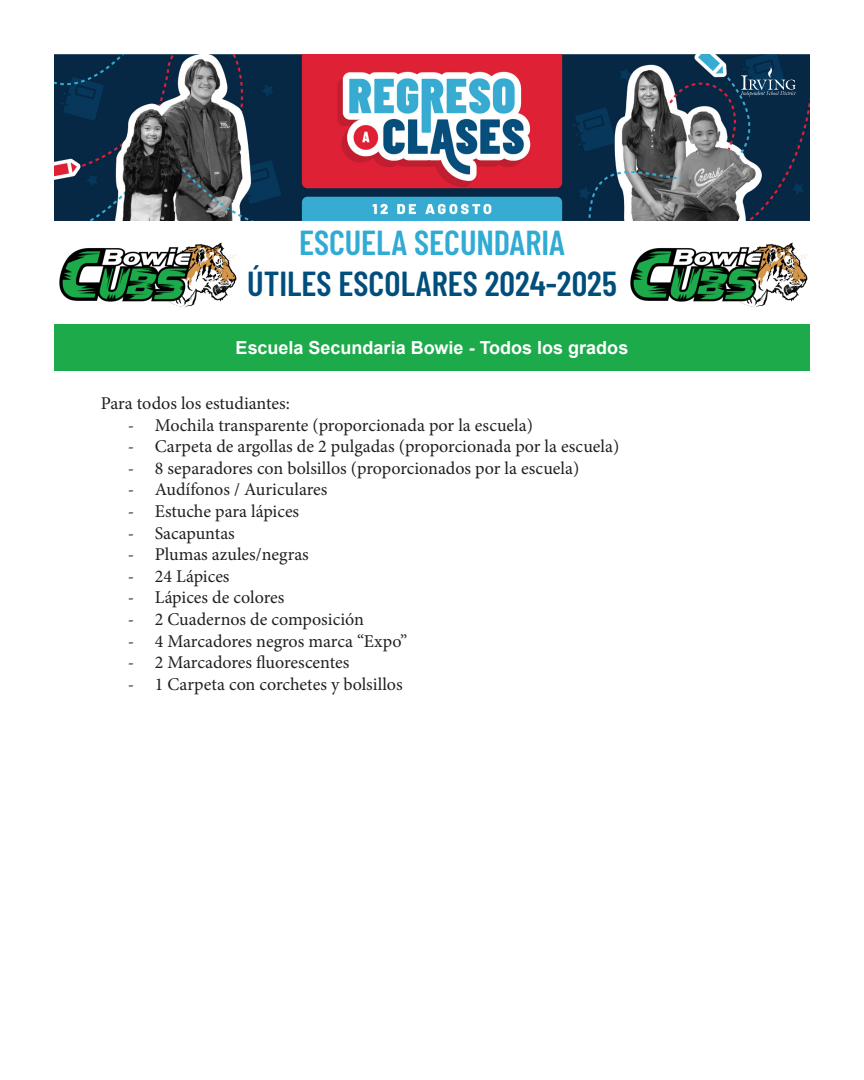
<style>
.page{position:relative;width:864px;height:1080px;background:#fff}
.page>*{position:absolute;margin:0;border:0;box-sizing:border-box;transform-origin:0 0}
.t1{font:600 34.65px "Barlow Condensed";color:#004e7c}
.t2{font:600 34.65px "Barlow Condensed";color:#31abd3}
.t3{font:18px "Minion Pro";color:#231f20}
.t4{font:700 18px "Arial";color:#fff}
</style>
<div class="page">
<img style="left:54px;top:55px;width:756px;height:165px">
<svg style="left:741px;top:67px;width:55px;height:29px;background:#2a4d68"></svg>
<div style="left:54px;top:324px;width:756px;height:46px;background:#1daa4b"></div>
<img style="left:59px;top:242px;width:178px;height:66px">
<img style="left:630px;top:242px;width:178px;height:66px">
<h1 class="t2" style="left:299px;top:218px;width:267px">ESCUELA SECUNDARIA</h1>
<h1 class="t1" style="left:247px;top:259px;width:371px">ÚTILES ESCOLARES 2024-2025</h1>
<p class="t4" style="left:236px;top:336px;width:394px">Escuela Secundaria Bowie - Todos los grados</p>
<p class="t3" style="left:101px;top:391px;width:191px">Para todos los estudiantes:</p>
<p class="t3" style="left:128px;top:413px;width:407px">- Mochila transparente (proporcionada por la escuela)</p>
<p class="t3" style="left:128px;top:434px;width:493px">- Carpeta de argollas de 2 pulgadas (proporcionada por la escuela)</p>
<p class="t3" style="left:128px;top:456px;width:453px">- 8 separadores con bolsillos (proporcionados por la escuela)</p>
<p class="t3" style="left:128px;top:478px;width:201px">- Audífonos / Auriculares</p>
<p class="t3" style="left:128px;top:499px;width:173px">- Estuche para lápices</p>
<p class="t3" style="left:128px;top:521px;width:109px">- Sacapuntas</p>
<p class="t3" style="left:128px;top:542px;width:183px">- Plumas azules/negras</p>
<p class="t3" style="left:128px;top:564px;width:103px">- 24 Lápices</p>
<p class="t3" style="left:128px;top:586px;width:158px">- Lápices de colores</p>
<p class="t3" style="left:128px;top:607px;width:238px">- 2 Cuadernos de composición</p>
<p class="t3" style="left:128px;top:629px;width:281px">- 4 Marcadores negros marca “Expo”</p>
<p class="t3" style="left:128px;top:650px;width:223px">- 2 Marcadores fluorescentes</p>
<p class="t3" style="left:128px;top:672px;width:276px">- 1 Carpeta con corchetes y bolsillos</p>
</div>
